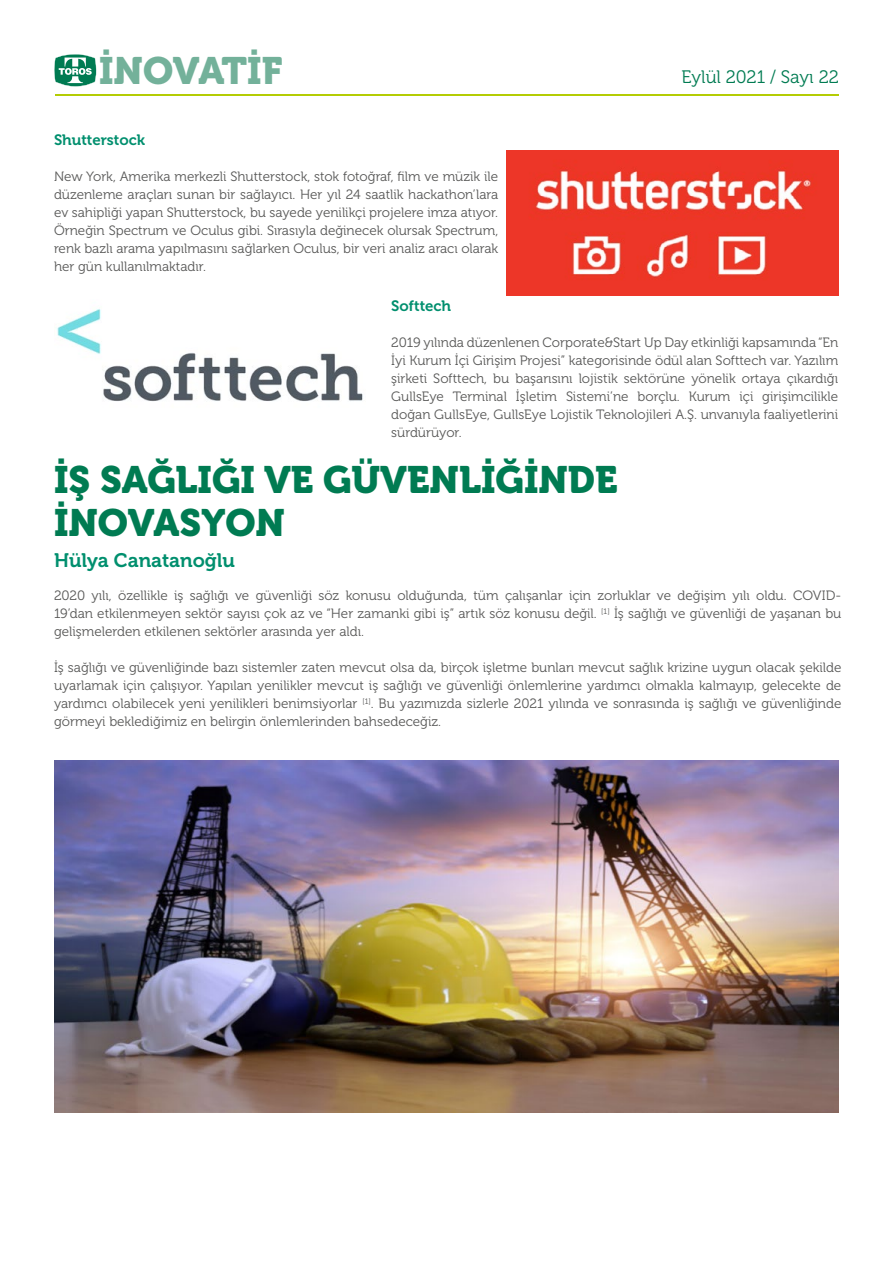
<style>
.page{position:relative;width:893px;height:1263px;background:#fff}
.page>*{position:absolute;margin:0;border:0;box-sizing:border-box;transform-origin:0 0}
.t1{font:37.95px/43.3px "Museo 900";color:#007b52}
.t2{font:37.95px "Museo 900";color:#73b19a}
.t3{font:19.5px "Museo 700";color:#008f6e}
.t4{font:18px "Museo 300";color:#007b52}
.t5{font:15px "Museo 700";color:#008f6e}
.t6{font:13.5px/18px "Museo 300";color:#575756;text-align:justify}
</style>
<div class="page">
<svg style="left:54px;top:54px;width:43px;height:33px"></svg>
<hr style="left:55px;top:94px;width:783px;height:2px;background:#b4cc04">
<img style="left:507px;top:150px;width:332px;height:145px">
<img style="left:57px;top:309px;width:306px;height:92px">
<img style="left:54px;top:761px;width:785px;height:352px">
<h1 class="t2" style="left:99px;top:49px;width:185px">İNOVATİF</h1>
<h3 class="t4" style="left:681px;top:67px;width:159px">Eylül 2021 / Sayı 22</h3>
<p class="t5" style="left:54px;top:131px;width:93px">Shutterstock</p>
<p class="t6" style="left:54px;top:167px;width:446px">New York, Amerika merkezli Shutterstock, stok fotoğraf, film ve müzik ile düzenleme araçları sunan bir sağlayıcı. Her yıl 24 saatlik hackathon’lara ev sahipliği yapan Shutterstock, bu sayede yenilikçi projelere imza atıyor.<br>Örneğin Spectrum ve Oculus gibi. Sırasıyla değinecek olursak Spectrum, renk bazlı arama yapılmasını sağlarken Oculus, bir veri analiz aracı olarak her gün kullanılmaktadır.</p>
<p class="t5" style="left:391px;top:298px;width:61px">Softtech</p>
<p class="t6" style="left:391px;top:334px;width:448px">2019 yılında düzenlenen Corporate&amp;Start Up Day etkinliği kapsamında “En İyi Kurum İçi Girişim Projesi” kategorisinde ödül alan Softtech var. Yazılım şirketi Softtech, bu başarısını lojistik sektörüne yönelik ortaya çıkardığı GullsEye Terminal İşletim Sistemi’ne borçlu. Kurum içi girişimcilikle doğan GullsEye, GullsEye Lojistik Teknolojileri A.Ş. unvanıyla faaliyetlerini sürdürüyor.</p>
<h1 class="t1" style="left:54px;top:458px;width:565px">İŞ SAĞLIĞI VE GÜVENLİĞİNDE<br>İNOVASYON</h1>
<h2 class="t3" style="left:54px;top:550px;width:182px">Hülya Canatanoğlu</h2>
<p class="t6" style="left:54px;top:587px;width:789px">2020 yılı, özellikle iş sağlığı ve güvenliği söz konusu olduğunda, tüm çalışanlar için zorluklar ve değişim yılı oldu. COVID-19’dan etkilenmeyen sektör sayısı çok az ve “Her zamanki gibi iş” artık söz konusu değil. <sup>[1]</sup> İş sağlığı ve güvenliği de yaşanan bu gelişmelerden etkilenen sektörler arasında yer aldı.</p>
<p class="t6" style="left:54px;top:659px;width:789px">İş sağlığı ve güvenliğinde bazı sistemler zaten mevcut olsa da, birçok işletme bunları mevcut sağlık krizine uygun olacak şekilde uyarlamak için çalışıyor. Yapılan yenilikler mevcut iş sağlığı ve güvenliği önlemlerine yardımcı olmakla kalmayıp, gelecekte de yardımcı olabilecek yeni yenilikleri benimsiyorlar <sup>[1]</sup>. Bu yazımızda sizlerle 2021 yılında ve sonrasında iş sağlığı ve güvenliğinde görmeyi beklediğimiz en belirgin önlemlerinden bahsedeceğiz.</p>
</div>
